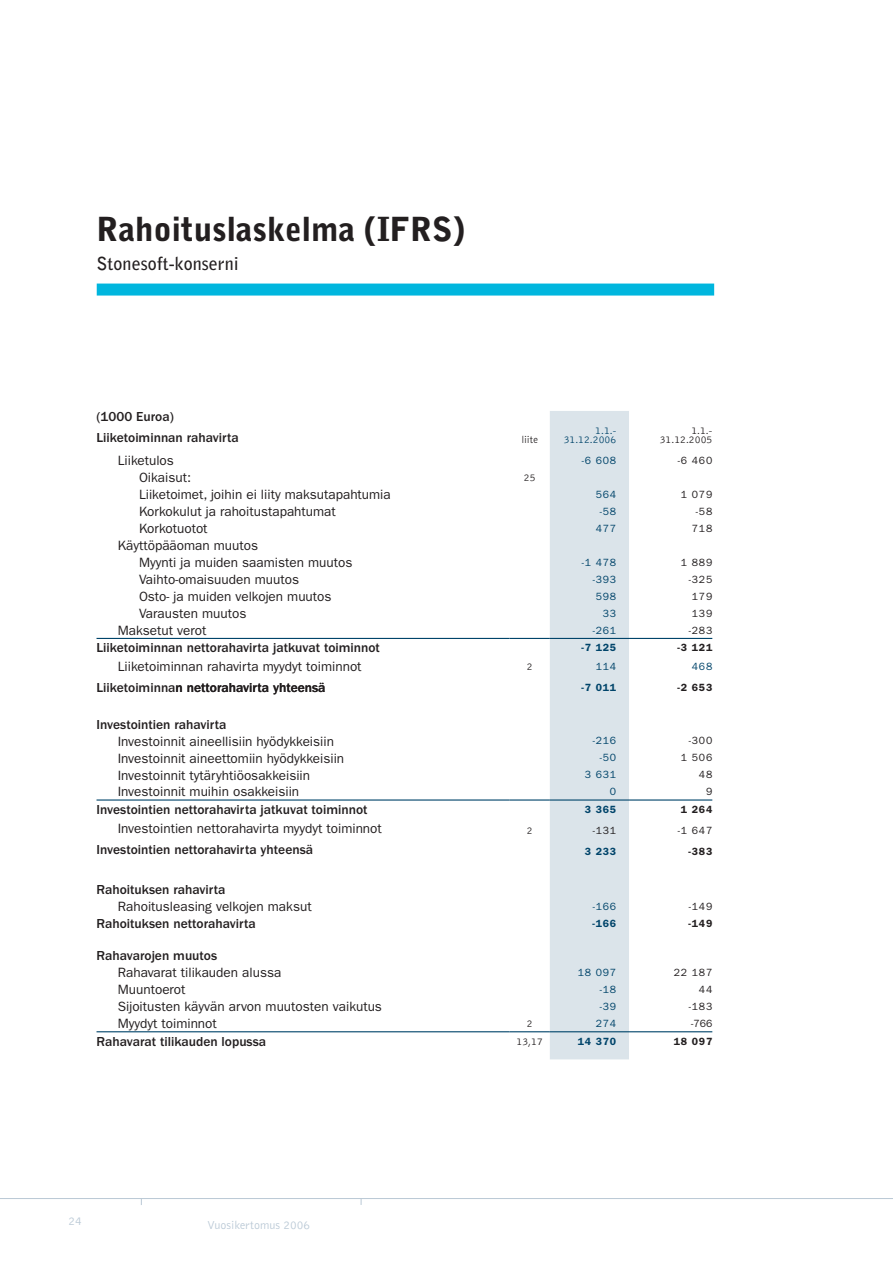
<style>
.page{position:relative;width:893px;height:1263px;background:#fff}
.page>*{position:absolute;margin:0;border:0;box-sizing:border-box;transform-origin:0 0}
.Pääotsikko_musta{font:900 33px "Bell Gothic";color:#231f20}
.Pääotsikon_alaotsikk{font:700 18px "Bell Gothic";color:#231f20}
.t1{font:13.5px "Franklin Gothic";color:#231f20}
._1000_Euroa{font:500 13.5px "Franklin Gothic";color:#231f20}
.t2{font:300 12px "Bell Gothic";color:#b9c8d5}
.t3{font:10.5px "Franklin Gothic";letter-spacing:.075em;color:#231f20}
.t4{font:10.5px "Franklin Gothic";letter-spacing:.075em;color:#00446a}
.t5{font:300 10.5px "Bell Gothic";color:#231f20}
.t6{font:600 10.5px "Franklin Gothic";letter-spacing:.075em;color:#00446a}
.t7{font:600 10.5px "Franklin Gothic";letter-spacing:.075em;color:#231f20}
.t8{font:300 10.5px "Bell Gothic";color:#00446a}
</style>
<div class="page">
<hr style="left:0;top:1198px;width:893px;height:1px;background:#b9c8d5">
<div style="left:550px;top:411px;width:79px;height:648px;background:#dbe4ea"></div>
<hr style="left:97px;top:638px;width:413px;height:1px;background:#00446a">
<hr style="left:510px;top:638px;width:40px;height:1px;background:#00446a">
<hr style="left:550px;top:638px;width:79px;height:1px;background:#00446a">
<hr style="left:629px;top:638px;width:83px;height:1px;background:#00446a">
<hr style="left:97px;top:799px;width:413px;height:1px;background:#00446a">
<hr style="left:510px;top:799px;width:40px;height:1px;background:#00446a">
<hr style="left:550px;top:799px;width:79px;height:1px;background:#00446a">
<hr style="left:629px;top:799px;width:83px;height:1px;background:#00446a">
<hr style="left:97px;top:1031px;width:413px;height:1px;background:#00446a">
<hr style="left:510px;top:1031px;width:40px;height:1px;background:#00446a">
<hr style="left:550px;top:1031px;width:79px;height:1px;background:#00446a">
<hr style="left:629px;top:1031px;width:83px;height:1px;background:#00446a">
<div style="left:97px;top:284px;width:617px;height:12px;background:#00b6de"></div>
<p class="Pääotsikko_musta" style="left:97px;top:210px;width:370px">Rahoituslaskelma (IFRS)</p>
<p class="Pääotsikon_alaotsikk" style="left:97px;top:253px;width:144px">Stonesoft-konserni</p>
<p class="_1000_Euroa" style="left:97px;top:409px;width:79px">(1000 Euroa)</p>
<p class="_1000_Euroa" style="left:97px;top:429px;width:144px">Liiketoiminnan rahavirta</p>
<p class="t5" style="left:521px;top:434px;width:18px">liite</p>
<p class="t8" style="left:595px;top:425px;width:23px">1.1.-</p>
<p class="t8" style="left:564px;top:434px;width:54px">31.12.2006</p>
<p class="t5" style="left:691px;top:425px;width:23px">1.1.-</p>
<p class="t5" style="left:660px;top:434px;width:54px">31.12.2005</p>
<p class="t1" style="left:118px;top:452px;width:58px">Liiketulos</p>
<p class="t4" style="left:582px;top:454px;width:36px">-6 608</p>
<p class="t3" style="left:678px;top:454px;width:36px">-6 460</p>
<p class="t1" style="left:139px;top:470px;width:54px">Oikaisut:</p>
<p class="t5" style="left:524px;top:472px;width:13px">25</p>
<p class="t1" style="left:139px;top:487px;width:253px">Liiketoimet, joihin ei liity maksutapahtumia</p>
<p class="t4" style="left:596px;top:488px;width:22px">564</p>
<p class="t3" style="left:681px;top:488px;width:33px">1 079</p>
<p class="t1" style="left:139px;top:504px;width:198px">Korkokulut ja rahoitustapahtumat</p>
<p class="t4" style="left:600px;top:505px;width:18px">-58</p>
<p class="t3" style="left:696px;top:505px;width:18px">-58</p>
<p class="t1" style="left:139px;top:521px;width:70px">Korkotuotot</p>
<p class="t4" style="left:596px;top:522px;width:22px">477</p>
<p class="t3" style="left:692px;top:522px;width:22px">718</p>
<p class="t1" style="left:118px;top:538px;width:142px">Käyttöpääoman muutos</p>
<p class="t1" style="left:139px;top:555px;width:215px">Myynti ja muiden saamisten muutos</p>
<p class="t4" style="left:582px;top:556px;width:36px">-1 478</p>
<p class="t3" style="left:681px;top:556px;width:33px">1 889</p>
<p class="t1" style="left:139px;top:572px;width:161px">Vaihto-omaisuuden muutos</p>
<p class="t4" style="left:593px;top:573px;width:25px">-393</p>
<p class="t3" style="left:689px;top:573px;width:25px">-325</p>
<p class="t1" style="left:139px;top:589px;width:194px">Osto- ja muiden velkojen muutos</p>
<p class="t4" style="left:596px;top:590px;width:22px">598</p>
<p class="t3" style="left:692px;top:590px;width:22px">179</p>
<p class="t1" style="left:139px;top:606px;width:109px">Varausten muutos</p>
<p class="t4" style="left:603px;top:607px;width:15px">33</p>
<p class="t3" style="left:692px;top:607px;width:22px">139</p>
<p class="t1" style="left:118px;top:622px;width:90px">Maksetut verot</p>
<p class="t4" style="left:593px;top:624px;width:25px">-261</p>
<p class="t3" style="left:689px;top:624px;width:25px">-283</p>
<p class="_1000_Euroa" style="left:97px;top:640px;width:285px">Liiketoiminnan nettorahavirta jatkuvat toiminnot</p>
<p class="t6" style="left:581px;top:641px;width:36px">-7 125</p>
<p class="t7" style="left:677px;top:641px;width:36px">-3 121</p>
<p class="t1" style="left:118px;top:659px;width:245px">Liiketoiminnan rahavirta myydyt toiminnot</p>
<p class="t5" style="left:527px;top:661px;width:7px">2</p>
<p class="t4" style="left:596px;top:660px;width:22px">114</p>
<p class="t4" style="left:692px;top:660px;width:22px">468</p>
<p class="_1000_Euroa" style="left:97px;top:680px;width:231px">Liiketoiminnan nettorahavirta yhteensä</p>
<p class="t6" style="left:581px;top:681px;width:36px">-7 011</p>
<p class="t7" style="left:677px;top:681px;width:36px">-2 653</p>
<p class="_1000_Euroa" style="left:97px;top:716px;width:131px">Investointien rahavirta</p>
<p class="t1" style="left:118px;top:733px;width:218px">Investoinnit aineellisiin hyödykkeisiin</p>
<p class="t4" style="left:593px;top:735px;width:25px">-216</p>
<p class="t3" style="left:689px;top:735px;width:25px">-300</p>
<p class="t1" style="left:118px;top:750px;width:228px">Investoinnit aineettomiin hyödykkeisiin</p>
<p class="t4" style="left:600px;top:752px;width:18px">-50</p>
<p class="t3" style="left:681px;top:752px;width:33px">1 506</p>
<p class="t1" style="left:118px;top:767px;width:194px">Investoinnit tytäryhtiöosakkeisiin</p>
<p class="t4" style="left:585px;top:769px;width:33px">3 631</p>
<p class="t3" style="left:699px;top:769px;width:15px">48</p>
<p class="t1" style="left:118px;top:784px;width:183px">Investoinnit muihin osakkeisiin</p>
<p class="t4" style="left:610px;top:785px;width:8px">0</p>
<p class="t3" style="left:706px;top:785px;width:8px">9</p>
<p class="_1000_Euroa" style="left:97px;top:802px;width:273px">Investointien nettorahavirta jatkuvat toiminnot</p>
<p class="t6" style="left:585px;top:803px;width:33px">3 365</p>
<p class="t7" style="left:681px;top:803px;width:33px">1 264</p>
<p class="t1" style="left:118px;top:820px;width:266px">Investointien nettorahavirta myydyt toiminnot</p>
<p class="t5" style="left:527px;top:825px;width:7px">2</p>
<p class="t3" style="left:593px;top:824px;width:25px">-131</p>
<p class="t3" style="left:678px;top:824px;width:36px">-1 647</p>
<p class="_1000_Euroa" style="left:97px;top:842px;width:218px">Investointien nettorahavirta yhteensä</p>
<p class="t6" style="left:585px;top:845px;width:33px">3 233</p>
<p class="t7" style="left:688px;top:845px;width:25px">-383</p>
<p class="_1000_Euroa" style="left:97px;top:882px;width:131px">Rahoituksen rahavirta</p>
<p class="t1" style="left:118px;top:899px;width:195px">Rahoitusleasing velkojen maksut</p>
<p class="t4" style="left:593px;top:901px;width:25px">-166</p>
<p class="t3" style="left:689px;top:901px;width:25px">-149</p>
<p class="_1000_Euroa" style="left:97px;top:916px;width:161px">Rahoituksen nettorahavirta</p>
<p class="t6" style="left:592px;top:917px;width:25px">-166</p>
<p class="t7" style="left:688px;top:917px;width:25px">-149</p>
<p class="_1000_Euroa" style="left:97px;top:947px;width:122px">Rahavarojen muutos</p>
<p class="t1" style="left:118px;top:965px;width:165px">Rahavarat tilikauden alussa</p>
<p class="t4" style="left:578px;top:966px;width:40px">18 097</p>
<p class="t3" style="left:674px;top:966px;width:40px">22 187</p>
<p class="t1" style="left:118px;top:982px;width:69px">Muuntoerot</p>
<p class="t4" style="left:600px;top:983px;width:18px">-18</p>
<p class="t3" style="left:699px;top:983px;width:15px">44</p>
<p class="t1" style="left:118px;top:999px;width:266px">Sijoitusten käyvän arvon muutosten vaikutus</p>
<p class="t4" style="left:600px;top:1000px;width:18px">-39</p>
<p class="t3" style="left:689px;top:1000px;width:25px">-183</p>
<p class="t1" style="left:118px;top:1016px;width:101px">Myydyt toiminnot</p>
<p class="t5" style="left:527px;top:1018px;width:7px">2</p>
<p class="t4" style="left:596px;top:1017px;width:22px">274</p>
<p class="t3" style="left:691px;top:1017px;width:23px">-766</p>
<p class="_1000_Euroa" style="left:97px;top:1033px;width:171px">Rahavarat tilikauden lopussa</p>
<p class="t5" style="left:517px;top:1035px;width:28px">13,17</p>
<p class="t6" style="left:578px;top:1035px;width:40px">14 370</p>
<p class="t7" style="left:674px;top:1035px;width:40px">18 097</p>
<p class="t2" style="left:69px;top:1214px;width:15px">24</p>
<p class="t2" style="left:207px;top:1219px;width:105px">Vuosikertomus 2006</p>
</div>
